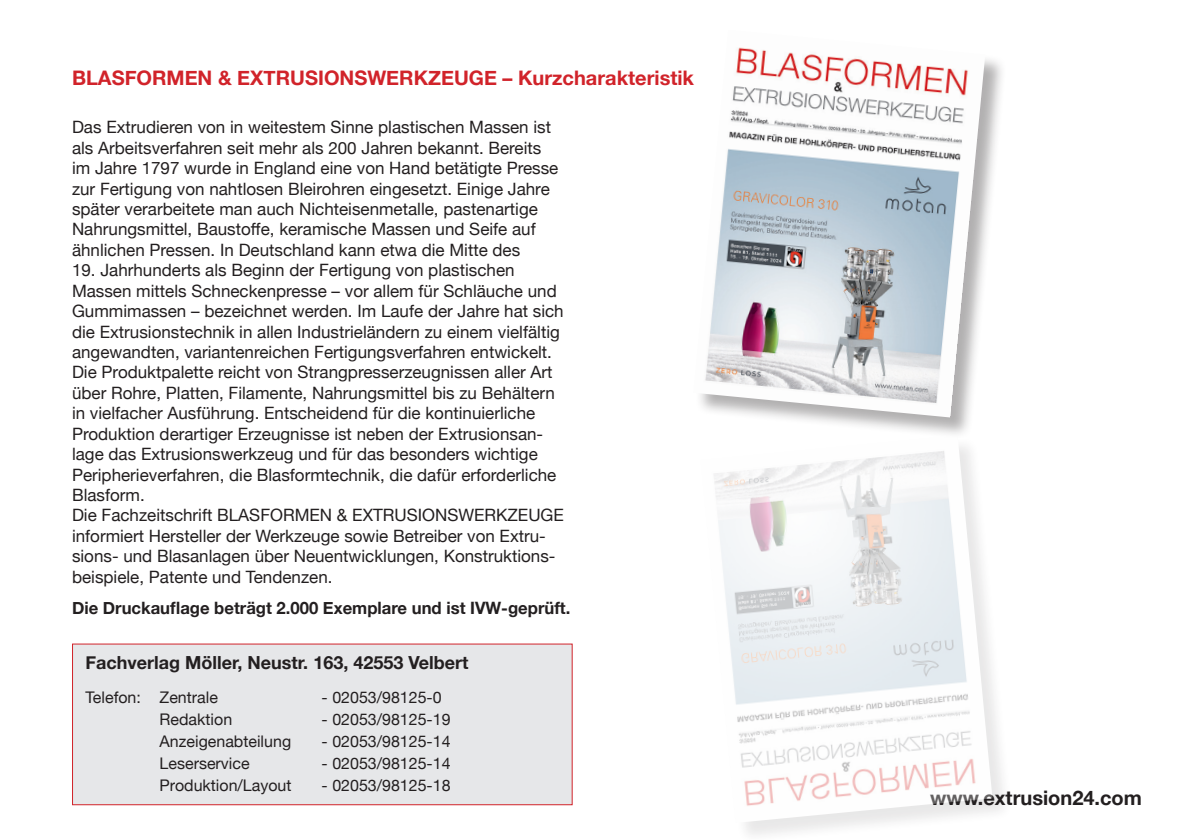
<style>
.page{position:relative;width:1191px;height:840px;background:#fff}
.page>*{position:absolute;margin:0;border:0;box-sizing:border-box;transform-origin:0 0}
.t1{font:700 20px "Helvetica Neue";color:#d1232a}
.t2{font:700 20px "Helvetica Neue";color:#231f20}
.t3{font:700 18px "Helvetica Neue";color:#231f20}
.t4{font:17px/20.4px "Helvetica Neue";color:#231f20}
.t5{font:700 17px "Helvetica Neue";color:#231f20}
.t6{font:16px "Helvetica Neue";color:#231f20}
</style>
<div class="page">
<div style="left:72px;top:643px;width:500px;height:161px;background:#e6e7e9"></div>
<div style="left:694px;top:31px;width:313px;height:408px;background:#231f20;opacity:.35"></div>
<img style="left:694px;top:31px;width:291px;height:386px">
<div style="left:701px;top:436px;width:313px;height:403px;background:#231f20;opacity:.35"></div>
<img style="left:700px;top:435px;width:292px;height:387px">
<p class="t1" style="left:72px;top:62px;width:623px">BLASFORMEN &amp; EXTRUSIONSWERKZEUGE – Kurzcharakteristik</p>
<p class="t4" style="left:72px;top:118px;width:488px">Das Extrudieren von in weitestem Sinne plastischen Massen ist als Arbeitsverfahren seit mehr als 200 Jahren bekannt. Bereits im Jahre 1797 wurde in England eine von Hand betätigte Presse zur Fertigung von nahtlosen Bleirohren eingesetzt. Einige Jahre später verarbeitete man auch Nichteisenmetalle, pastenartige Nahrungsmittel, Baustoffe, keramische Massen und Seife auf ähnlichen Pressen. In Deutschland kann etwa die Mitte des</p>
<p class="t4" style="left:72px;top:261px;width:493px">19. Jahrhunderts als Beginn der Fertigung von plastischen Massen mittels Schneckenpresse – vor allem für Schläuche und Gummimassen – bezeichnet werden. Im Laufe der Jahre hat sich die Extrusionstechnik in allen Industrieländern zu einem vielfältig angewandten, variantenreichen Fertigungsverfahren entwickelt.<br>Die Produktpalette reicht von Strangpresserzeugnissen aller Art über Rohre, Platten, Filamente, Nahrungsmittel bis zu Behältern in vielfacher Ausführung. Entscheidend für die kontinuierliche Produktion derartiger Erzeugnisse ist neben der Extrusionsan&shy;lage das Extrusionswerkzeug und für das besonders wichtige Peripherieverfahren, die Blasformtechnik, die dafür erforderliche Blasform.<br>Die Fachzeitschrift BLASFORMEN &amp; EXTRUSIONSWERKZEUGE informiert Hersteller der Werkzeuge sowie Betreiber von Extru&shy;sions- und Blasanlagen über Neuentwicklungen, Konstruktions&shy;beispiele, Patente und Tendenzen.</p>
<p class="t5" style="left:72px;top:594px;width:500px">Die Druckauflage beträgt 2.000 Exemplare und ist IVW-geprüft.</p>
<p class="t3" style="left:86px;top:648px;width:384px">Fachverlag Möller, Neustr. 163, 42553 Velbert</p>
<p class="t6" style="left:86px;top:685px;width:134px">Telefon: Zentrale</p>
<p class="t6" style="left:322px;top:685px;width:122px">- 02053/98125-0</p>
<p class="t6" style="left:160px;top:707px;width:74px">Redaktion</p>
<p class="t6" style="left:322px;top:707px;width:130px">- 02053/98125-19</p>
<p class="t6" style="left:160px;top:729px;width:133px">Anzeigenabteilung</p>
<p class="t6" style="left:322px;top:729px;width:130px">- 02053/98125-14</p>
<p class="t6" style="left:160px;top:751px;width:92px">Leserservice</p>
<p class="t6" style="left:322px;top:751px;width:130px">- 02053/98125-14</p>
<p class="t6" style="left:160px;top:773px;width:133px">Produktion/Layout</p>
<p class="t6" style="left:322px;top:773px;width:130px">- 02053/98125-18</p>
<p class="t2" style="left:930px;top:781px;width:213px">www.extrusion24.com</p>
</div>
